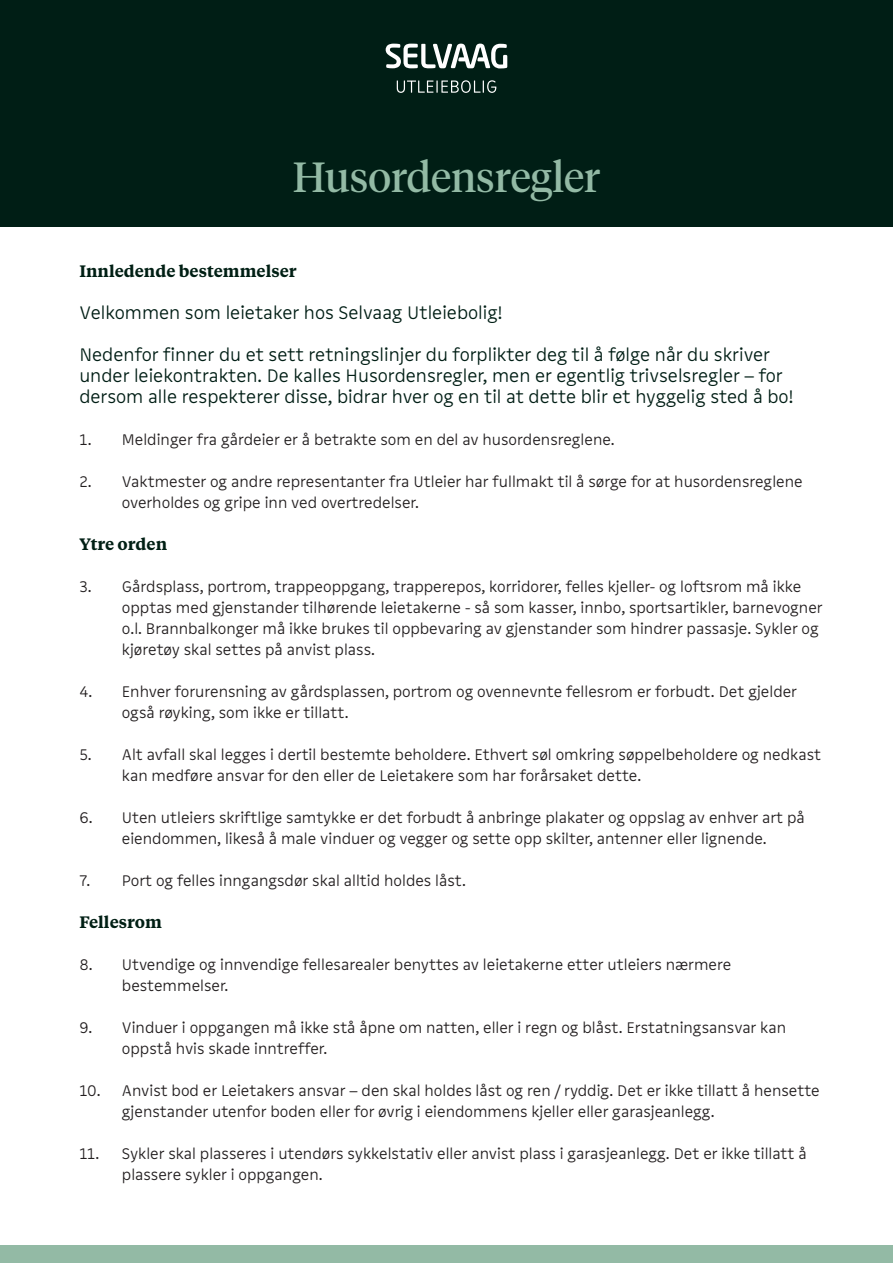
<style>
.page{position:relative;width:893px;height:1263px;background:#fff}
.page>*{position:absolute;margin:0;border:0;box-sizing:border-box;transform-origin:0 0}
.t1{font:42px "Tiempos Headline";color:#93baa5}
.t2{font:19.5px/42px "Selvaag Sans";color:#001e15}
.t3{font:16.5px/21px "Selvaag Sans";color:#231f20}
.t4{font:600 16.5px "Tiempos Text";color:#001f14}
</style>
<div class="page">
<div style="left:0;top:0;width:893px;height:226px;background:#001e15"></div>
<div style="left:0;top:1245px;width:893px;height:18px;background:#93baa5"></div>
<svg style="left:397px;top:80px;width:100px;height:13px"></svg>
<svg style="left:386px;top:44px;width:121px;height:24px"></svg>
<h1 class="t1" style="left:293px;top:159px;width:309px">Husordensregler</h1>
<p class="t4" style="left:79px;top:261px;width:219px">Innledende bestemmelser</p>
<p class="t2" style="left:79px;top:292px;width:692px">Velkommen som leietaker hos Selvaag Utleiebolig!<br>Nedenfor finner du et sett retningslinjer du forplikter deg til å følge når du skriver</p>
<p class="t2" style="left:79px;top:366px;width:715px;line-height:21px">under leiekontrakten. De kalles Husordensregler, men er egentlig trivselsregler – for dersom alle respekterer disse, bidrar hver og en til at dette blir et hyggelig sted å bo!</p>
<p class="t3" style="left:79px;top:430px;width:537px">1. Meldinger fra gårdeier er å betrakte som en del av husordensreglene.</p>
<p class="t3" style="left:122px;top:472px;width:682px;text-indent:-43px">2. Vaktmester og andre representanter fra Utleier har fullmakt til å sørge for at husordensreglene overholdes og gripe inn ved overtredelser.</p>
<p class="t4" style="left:79px;top:534px;width:89px">Ytre orden</p>
<p class="t3" style="left:122px;top:577px;width:702px;text-indent:-43px">3. Gårdsplass, portrom, trappeoppgang, trapperepos, korridorer, felles kjeller- og loftsrom må ikke opptas med gjenstander tilhørende leietakerne - så som kasser, innbo, sportsartikler, barnevogner o.l. Brannbalkonger må ikke brukes til oppbevaring av gjenstander som hindrer passasje. Sykler og kjøretøy skal settes på anvist plass.</p>
<p class="t3" style="left:122px;top:682px;width:677px;text-indent:-43px">4. Enhver forurensning av gårdsplassen, portrom og ovennevnte fellesrom er forbudt. Det gjelder også røyking, som ikke er tillatt.</p>
<p class="t3" style="left:122px;top:745px;width:701px;text-indent:-43px">5. Alt avfall skal legges i dertil bestemte beholdere. Ethvert søl omkring søppelbeholdere og nedkast kan medføre ansvar for den eller de Leietakere som har forårsaket dette.</p>
<p class="t3" style="left:79px;top:808px;width:727px;text-align:center">6. Uten utleiers skriftlige samtykke er det forbudt å anbringe plakater og oppslag av enhver art på eiendommen, likeså å male vinduer og vegger og sette opp skilter, antenner eller lignende.</p>
<p class="t3" style="left:79px;top:871px;width:388px">7. Port og felles inngangsdør skal alltid holdes låst.</p>
<p class="t4" style="left:79px;top:912px;width:84px">Fellesrom</p>
<p class="t3" style="left:122px;top:955px;width:611px;text-indent:-43px">8. Utvendige og innvendige fellesarealer benyttes av leietakerne etter utleiers nærmere bestemmelser.</p>
<p class="t3" style="left:122px;top:1018px;width:666px;text-indent:-43px">9. Vinduer i oppgangen må ikke stå åpne om natten, eller i regn og blåst. Erstatningsansvar kan oppstå hvis skade inntreffer.</p>
<p class="t3" style="left:122px;top:1081px;width:699px;text-indent:-43px">10. Anvist bod er Leietakers ansvar – den skal holdes låst og ren / ryddig. Det er ikke tillatt å hensette gjenstander utenfor boden eller for øvrig i eiendommens kjeller eller garasjeanlegg.</p>
<p class="t3" style="left:122px;top:1144px;width:686px;text-indent:-43px">11. Sykler skal plasseres i utendørs sykkelstativ eller anvist plass i garasjeanlegg. Det er ikke tillatt å plassere sykler i oppgangen.</p>
</div>
